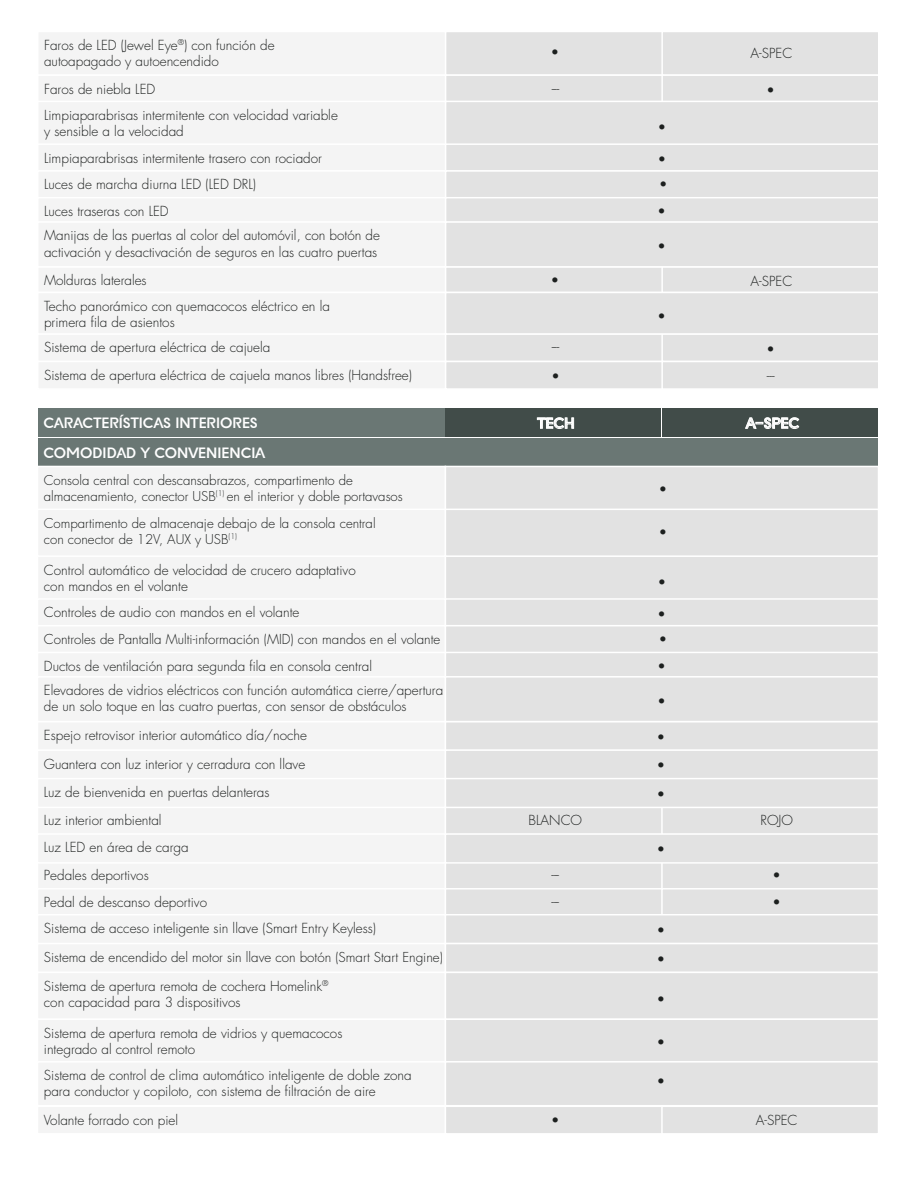
<style>
.page{position:relative;width:918px;height:1188px;background:#fff}
.page>*{position:absolute;margin:0;border:0;box-sizing:border-box;transform-origin:0 0}
.t1{font:700 14.25px/29.8px "Acura Bespoke";color:#fff}
.t2{font:300 13.5px/16.2px "Futura Std";color:#1d201f}
.t3{font:300 13.35px "Futura Std";color:#1d201f}
.t4{font:300 13.2px/15.9px "Futura Std";color:#1d201f}
</style>
<div class="page">
<div style="left:37px;top:31px;width:409px;height:45px;background:#f4f4f4;border:2px solid #fff"></div>
<div style="left:37px;top:266px;width:409px;height:27px;background:#f4f4f4"></div>
<div style="left:37px;top:74px;width:409px;height:30px;background:#f4f4f4"></div>
<div style="left:37px;top:333px;width:409px;height:29px;background:#f4f4f4"></div>
<div style="left:37px;top:361px;width:409px;height:29px;background:#f4f4f4;border:2px solid #fff"></div>
<div style="left:37px;top:101px;width:409px;height:45px;background:#f4f4f4;border:2px solid #fff"></div>
<div style="left:37px;top:143px;width:409px;height:29px;background:#f4f4f4"></div>
<div style="left:37px;top:170px;width:409px;height:29px;background:#f4f4f4"></div>
<div style="left:37px;top:197px;width:409px;height:26px;background:#f4f4f4;border:2px solid #fff"></div>
<div style="left:37px;top:292px;width:409px;height:43px;background:#f4f4f4;border:2px solid #fff"></div>
<div style="left:37px;top:221px;width:409px;height:47px;background:#f4f4f4"></div>
<svg style="left:444px;top:31px;width:434px;height:359px;background:#e3e3e3"></svg>
<div style="left:38px;top:408px;width:593px;height:29px;background:#6a7774"></div>
<div style="left:38px;top:438px;width:840px;height:29px;background:#6a7774"></div>
<div style="left:445px;top:408px;width:216px;height:29px;background:#414c49"></div>
<svg style="left:537px;top:417px;width:37px;height:12px"></svg>
<div style="left:663px;top:408px;width:215px;height:29px;background:#414c49"></div>
<svg style="left:745px;top:417px;width:54px;height:12px"></svg>
<div style="left:37px;top:806px;width:409px;height:29px;background:#f4f4f4"></div>
<div style="left:37px;top:860px;width:409px;height:30px;background:#f4f4f4"></div>
<div style="left:37px;top:888px;width:409px;height:29px;background:#f4f4f4"></div>
<div style="left:37px;top:1106px;width:409px;height:29px;background:#f4f4f4;border:2px solid #fff"></div>
<div style="left:37px;top:466px;width:409px;height:48px;background:#f4f4f4;border:2px solid #fff"></div>
<div style="left:37px;top:555px;width:409px;height:46px;background:#f4f4f4"></div>
<div style="left:37px;top:598px;width:409px;height:28px;background:#f4f4f4"></div>
<div style="left:37px;top:625px;width:409px;height:29px;background:#f4f4f4;border:2px solid #fff"></div>
<div style="left:37px;top:652px;width:409px;height:26px;background:#f4f4f4;border:2px solid #fff"></div>
<div style="left:37px;top:721px;width:409px;height:30px;background:#f4f4f4"></div>
<div style="left:37px;top:749px;width:409px;height:31px;background:#f4f4f4"></div>
<div style="left:37px;top:778px;width:409px;height:30px;background:#f4f4f4;border:2px solid #fff"></div>
<div style="left:37px;top:833px;width:409px;height:31px;background:#f4f4f4"></div>
<div style="left:37px;top:914px;width:409px;height:30px;background:#f4f4f4;border:2px solid #fff"></div>
<div style="left:37px;top:943px;width:409px;height:30px;background:#f4f4f4;border:2px solid #fff"></div>
<div style="left:37px;top:972px;width:409px;height:48px;background:#f4f4f4;border:2px solid #fff"></div>
<div style="left:37px;top:1019px;width:409px;height:44px;background:#f4f4f4;border:2px solid #fff"></div>
<div style="left:37px;top:1061px;width:409px;height:45px;background:#f4f4f4;border:2px solid #fff"></div>
<div style="left:37px;top:676px;width:409px;height:46px;background:#f4f4f4;border:2px solid #fff"></div>
<div style="left:37px;top:509px;width:409px;height:48px;background:#f4f4f4;border:2px solid #fff"></div>
<div style="left:444px;top:465px;width:434px;height:670px;background:#e2e2e2"></div>
<p class="t2" style="left:44px;top:37px;width:232px">Faros de LED (Jewel Eye<sup>®</sup>) con función de autoapagado y autoencendido</p>
<p class="t2" style="left:551px;top:44px;width:10px">•</p>
<p class="t2" style="left:751px;top:45px;width:43px">A-SPEC</p>
<p class="t2" style="left:44px;top:81px;width:113px">Faros de niebla LED</p>
<p class="t2" style="left:552px;top:81px;width:9px">---</p>
<p class="t2" style="left:767px;top:82px;width:10px">•</p>
<p class="t2" style="left:44px;top:107px;width:295px">Limpiaparabrisas intermitente con velocidad variable y sensible a la velocidad</p>
<p class="t2" style="left:658px;top:120px;width:10px">•</p>
<p class="t2" style="left:44px;top:150px;width:279px">Limpiaparabrisas intermitente trasero con rociador</p>
<p class="t2" style="left:658px;top:151px;width:10px">•</p>
<p class="t2" style="left:44px;top:177px;width:213px">Luces de marcha diurna LED (LED DRL)</p>
<p class="t2" style="left:659px;top:177px;width:10px">•</p>
<p class="t2" style="left:44px;top:203px;width:126px">Luces traseras con LED</p>
<p class="t2" style="left:658px;top:203px;width:10px">•</p>
<p class="t2" style="left:44px;top:228px;width:337px">Manijas de las puertas al color del automóvil, con botón de activación y desactivación de seguros en las cuatro puertas</p>
<p class="t2" style="left:658px;top:239px;width:10px">•</p>
<p class="t2" style="left:44px;top:273px;width:104px">Molduras laterales</p>
<p class="t2" style="left:551px;top:272px;width:10px">•</p>
<p class="t2" style="left:751px;top:273px;width:43px">A-SPEC</p>
<p class="t2" style="left:44px;top:298px;width:287px">Techo panorámico con quemacocos eléctrico en la primera fila de asientos</p>
<p class="t2" style="left:658px;top:309px;width:10px">•</p>
<p class="t2" style="left:44px;top:340px;width:228px">Sistema de apertura eléctrica de cajuela</p>
<p class="t2" style="left:552px;top:340px;width:9px">---</p>
<p class="t2" style="left:767px;top:341px;width:10px">•</p>
<p class="t2" style="left:44px;top:367px;width:370px">Sistema de apertura eléctrica de cajuela manos libres (Handsfree)</p>
<p class="t2" style="left:551px;top:369px;width:10px">•</p>
<p class="t2" style="left:767px;top:369px;width:9px">---</p>
<p class="t1" style="left:44px;top:408px;width:223px">CARACTERÍSTICAS INTERIORES<br>COMODIDAD Y CONVENIENCIA</p>
<p class="t1" style="left:537px;top:408px;width:39px">TECH</p>
<p class="t1" style="left:746px;top:408px;width:55px">A-SPEC</p>
<p class="t4" style="left:44px;top:472px;width:360px">Consola central con descansabrazos, compartimento de almacenamiento, conector USB<sup>(1)</sup> en el interior y doble portavasos</p>
<p class="t4" style="left:44px;top:515px;width:333px">Compartimento de almacenaje debajo de la consola central con conector de 12V, AUX y USB<sup>(1)</sup></p>
<p class="t2" style="left:44px;top:562px;width:313px">Control automático de velocidad de crucero adaptativo con mandos en el volante</p>
<p class="t2" style="left:659px;top:481px;width:10px">•</p>
<p class="t2" style="left:659px;top:524px;width:10px">•</p>
<p class="t2" style="left:658px;top:574px;width:10px">•</p>
<p class="t2" style="left:44px;top:605px;width:257px">Controles de audio con mandos en el volante</p>
<p class="t2" style="left:657px;top:606px;width:10px">•</p>
<p class="t3" style="left:44px;top:631px;width:398px">Controles de Pantalla Multi-información (MID) con mandos en el volante</p>
<p class="t2" style="left:659px;top:631px;width:10px">•</p>
<p class="t2" style="left:44px;top:658px;width:330px">Ductos de ventilación para segunda fila en consola central</p>
<p class="t2" style="left:657px;top:658px;width:10px">•</p>
<p class="t2" style="left:44px;top:683px;width:401px">Elevadores de vidrios eléctricos con función automática cierre/apertura de un solo toque en las cuatro puertas, con sensor de obstáculos</p>
<p class="t2" style="left:657px;top:694px;width:10px">•</p>
<p class="t2" style="left:44px;top:727px;width:265px">Espejo retrovisor interior automático día/noche</p>
<p class="t2" style="left:657px;top:729px;width:10px">•</p>
<p class="t2" style="left:44px;top:756px;width:263px">Guantera con luz interior y cerradura con llave</p>
<p class="t2" style="left:657px;top:758px;width:10px">•</p>
<p class="t2" style="left:44px;top:784px;width:227px">Luz de bienvenida en puertas delanteras</p>
<p class="t2" style="left:657px;top:786px;width:10px">•</p>
<p class="t2" style="left:44px;top:813px;width:119px">Luz interior ambiental</p>
<p class="t2" style="left:529px;top:813px;width:55px">BLANCO</p>
<p class="t2" style="left:760px;top:813px;width:34px">ROJO</p>
<p class="t2" style="left:44px;top:840px;width:146px">Luz LED en área de carga</p>
<p class="t2" style="left:657px;top:842px;width:10px">•</p>
<p class="t2" style="left:44px;top:867px;width:106px">Pedales deportivos</p>
<p class="t2" style="left:552px;top:867px;width:9px">---</p>
<p class="t2" style="left:773px;top:867px;width:10px">•</p>
<p class="t2" style="left:44px;top:895px;width:165px">Pedal de descanso deportivo</p>
<p class="t2" style="left:552px;top:895px;width:9px">---</p>
<p class="t2" style="left:773px;top:895px;width:10px">•</p>
<p class="t2" style="left:44px;top:920px;width:334px">Sistema de acceso inteligente sin llave (Smart Entry Keyless)</p>
<p class="t2" style="left:657px;top:922px;width:10px">•</p>
<p class="t3" style="left:44px;top:949px;width:401px">Sistema de encendido del motor sin llave con botón (Smart Start Engine)</p>
<p class="t2" style="left:657px;top:951px;width:10px">•</p>
<p class="t2" style="left:44px;top:978px;width:286px">Sistema de apertura remota de cochera Homelink<sup>® </sup>con capacidad para 3 dispositivos</p>
<p class="t2" style="left:657px;top:992px;width:10px">•</p>
<p class="t2" style="left:44px;top:1025px;width:300px">Sistema de apertura remota de vidrios y quemacocos integrado al control remoto</p>
<p class="t2" style="left:657px;top:1035px;width:10px">•</p>
<p class="t2" style="left:44px;top:1067px;width:369px">Sistema de control de clima automático inteligente de doble zona para conductor y copiloto, con sistema de filtración de aire</p>
<p class="t2" style="left:657px;top:1074px;width:10px">•</p>
<p class="t2" style="left:44px;top:1112px;width:136px">Volante forrado con piel</p>
<p class="t2" style="left:551px;top:1112px;width:10px">•</p>
<p class="t2" style="left:756px;top:1112px;width:43px">A-SPEC</p>
</div>
